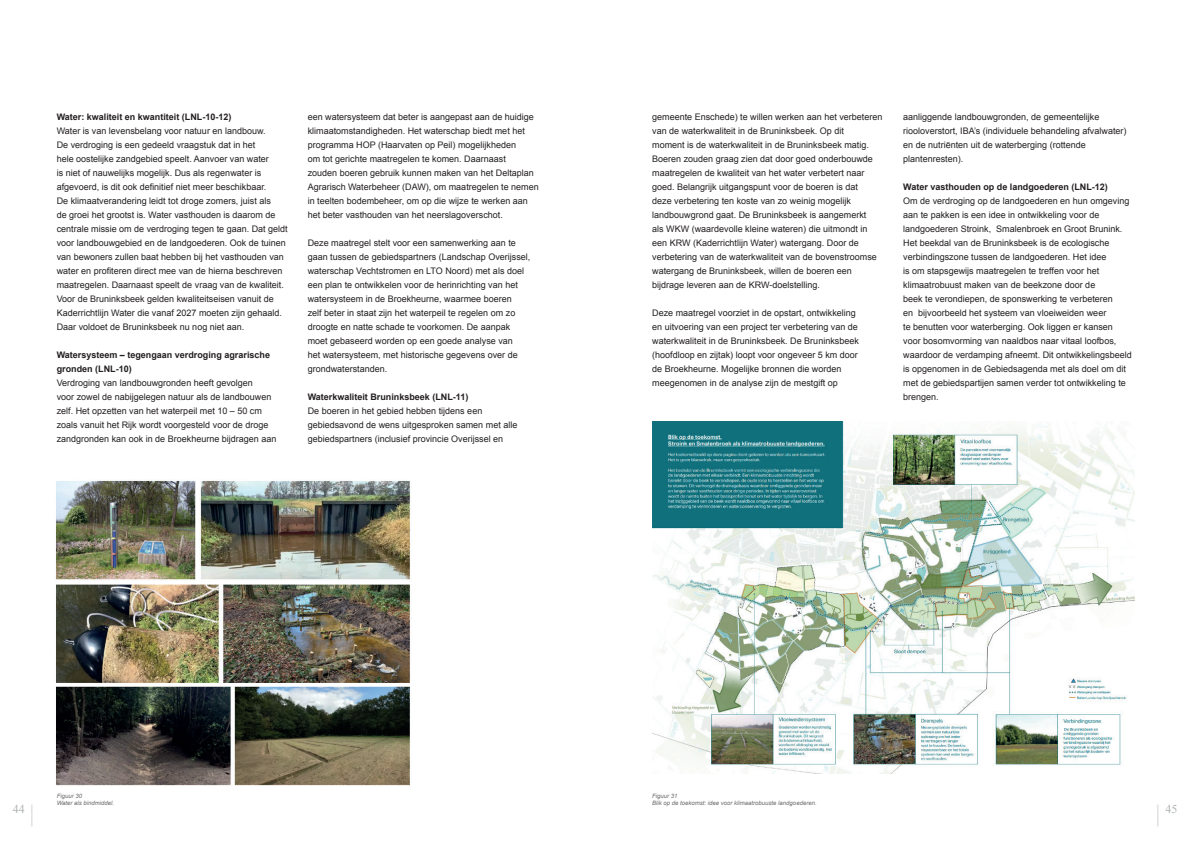
<style>
.page{position:relative;width:1191px;height:842px;background:#fff}
.page>*{position:absolute;margin:0;border:0;box-sizing:border-box;transform-origin:0 0}
.t1{font:12px/11px "Times New Roman";color:#aeb1b2;text-align:right}
.t2{font:9px/14px "Arial";color:#231f20}
.t3{font:700 9px/14px "Arial";color:#231f20}
.t4{font:italic 6px/7.2px "Arial";color:#6c6d70}
</style>
<div class="page">
<img style="left:56px;top:480px;width:354px;height:306px">
<img style="left:652px;top:421px;width:482px;height:353px">
<p class="t3" style="left:57px;top:110px;width:176px">Water: kwaliteit en kwantiteit (LNL-10-12)</p>
<p class="t2" style="left:57px;top:124px;width:233px">Water is van levensbelang voor natuur en landbouw.<br>De verdroging is een gedeeld vraagstuk dat in het<br>hele oostelijke zandgebied speelt. Aanvoer van water<br>is niet of nauwelijks mogelijk. Dus als regenwater is afgevoerd, is dit ook definitief niet meer beschikbaar.<br>De klimaatverandering leidt tot droge zomers, juist als<br>de groei het grootst is. Water vasthouden is daarom de centrale missie om de verdroging tegen te gaan. Dat geldt voor landbouwgebied en de landgoederen. Ook de tuinen van bewoners zullen baat hebben bij het vasthouden van water en profiteren direct mee van de hierna beschreven maatregelen. Daarnaast speelt de vraag van de kwaliteit.<br>Voor de Bruninksbeek gelden kwaliteitseisen vanuit de Kaderrichtlijn Water die vanaf 2027 moeten zijn gehaald.<br>Daar voldoet de Bruninksbeek nu nog niet aan.</p>
<p class="t3" style="left:57px;top:348px;width:215px">Watersysteem – tegengaan verdroging agrarische gronden (LNL-10)</p>
<p class="t2" style="left:57px;top:376px;width:221px">Verdroging van landbouwgronden heeft gevolgen<br>voor zowel de nabijgelegen natuur als de landbouwen zelf. Het opzetten van het waterpeil met 10 – 50 cm zoals vanuit het Rijk wordt voorgesteld voor de droge zandgronden kan ook in de Broekheurne bijdragen aan</p>
<p class="t2" style="left:308px;top:110px;width:233px">een watersysteem dat beter is aangepast aan de huidige klimaatomstandigheden. Het waterschap biedt met het programma HOP (Haarvaten op Peil) mogelijkheden<br>om tot gerichte maatregelen te komen. Daarnaast<br>zouden boeren gebruik kunnen maken van het Deltaplan Agrarisch Waterbeheer (DAW), om maatregelen te nemen in teelten bodembeheer, om op die wijze te werken aan het beter vasthouden van het neerslagoverschot.</p>
<p class="t2" style="left:308px;top:236px;width:224px">Deze maatregel stelt voor een samenwerking aan te gaan tussen de gebiedspartners (Landschap Overijssel, waterschap Vechtstromen en LTO Noord) met als doel een plan te ontwikkelen voor de herinrichting van het watersysteem in de Broekheurne, waarmee boeren<br>zelf beter in staat zijn het waterpeil te regelen om zo droogte en natte schade te voorkomen. De aanpak moet gebaseerd worden op een goede analyse van<br>het watersysteem, met historische gegevens over de grondwaterstanden.</p>
<p class="t3" style="left:308px;top:390px;width:162px">Waterkwaliteit Bruninksbeek (LNL-11)</p>
<p class="t2" style="left:308px;top:404px;width:211px">De boeren in het gebied hebben tijdens een gebiedsavond de wens uitgesproken samen met alle gebiedspartners (inclusief provincie Overijssel en</p>
<p class="t2" style="left:652px;top:110px;width:232px">gemeente Enschede) te willen werken aan het verbeteren van de waterkwaliteit in de Bruninksbeek. Op dit<br>moment is de waterkwaliteit in de Bruninksbeek matig.<br>Boeren zouden graag zien dat door goed onderbouwde maatregelen de kwaliteit van het water verbetert naar goed. Belangrijk uitgangspunt voor de boeren is dat<br>deze verbetering ten koste van zo weinig mogelijk landbouwgrond gaat. De Bruninksbeek is aangemerkt<br>als WKW (waardevolle kleine wateren) die uitmondt in een KRW (Kaderrichtlijn Water) watergang. Door de verbetering van de waterkwaliteit van de bovenstroomse watergang de Bruninksbeek, willen de boeren een bijdrage leveren aan de KRW-doelstelling.</p>
<p class="t2" style="left:652px;top:306px;width:208px">Deze maatregel voorziet in de opstart, ontwikkeling en uitvoering van een project ter verbetering van de waterkwaliteit in de Bruninksbeek. De Bruninksbeek (hoofdloop en zijtak) loopt voor ongeveer 5 km door de Broekheurne. Mogelijke bronnen die worden meegenomen in de analyse zijn de mestgift op</p>
<p class="t2" style="left:903px;top:110px;width:225px">aanliggende landbouwgronden, de gemeentelijke riooloverstort, IBA’s (individuele behandeling afvalwater) en de nutriënten uit de waterberging (rottende plantenresten).</p>
<p class="t3" style="left:903px;top:180px;width:206px">Water vasthouden op de landgoederen (LNL-12)</p>
<p class="t2" style="left:903px;top:194px;width:230px">Om de verdroging op de landgoederen en hun omgeving aan te pakken is een idee in ontwikkeling voor de landgoederen Stroink, Smalenbroek en Groot Brunink.<br>Het beekdal van de Bruninksbeek is de ecologische verbindingszone tussen de landgoederen. Het idee<br>is om stapsgewijs maatregelen te treffen voor het klimaatrobuust maken van de beekzone door de<br>beek te verondiepen, de sponswerking te verbeteren<br>en bijvoorbeeld het systeem van vloeiweiden weer<br>te benutten voor waterberging. Ook liggen er kansen voor bosomvorming van naaldbos naar vitaal loofbos, waardoor de verdamping afneemt. Dit ontwikkelingsbeeld is opgenomen in de Gebiedsagenda met als doel om dit met de gebiedspartijen samen verder tot ontwikkeling te brengen.</p>
<h1 class="t1" style="left:13px;top:803px;width:22px">44 | |</h1>
<p class="t4" style="left:57px;top:792px;width:59px">Figuur 30<br>Water als bindmiddel.</p>
<p class="t4" style="left:652px;top:792px;width:166px">Figuur 31<br>Blik op de toekomst: idee voor klimaatrobuuste landgoederen.</p>
<h1 class="t1" style="left:1157px;top:803px;width:22px;text-align:left">| 45 |</h1>
</div>
